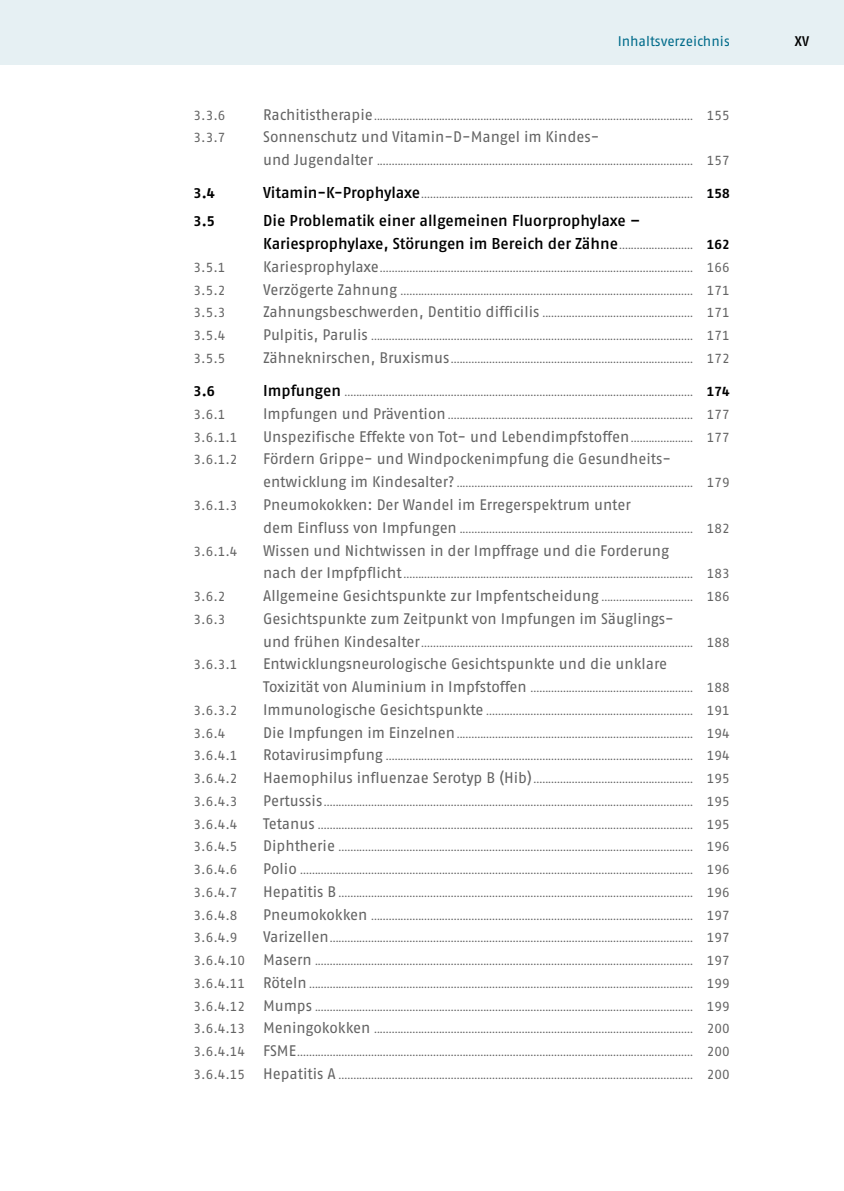
<style>
.page{position:relative;width:844px;height:1191px;background:#fff}
.page>*{position:absolute;margin:0;border:0;box-sizing:border-box;transform-origin:0 0}
.t1{font:600 15.75px/22.8px "Fago Pro";letter-spacing:-.005em;color:#000}
.t2{font:15.4px "Fago Pro";letter-spacing:-.005em;color:#636363}
.t3{font:14px "Fago Pro";color:#006b8a}
.t4{font:700 14px "Fago Pro";color:#000}
.t5{font:600 14px "Fago Pro";color:#000}
.t6{font:13.12px "Fago Pro";color:#636363}
.t7{font:10.5px "Fago Pro";color:#636363}
.s1{font-size:15.4px}
.s2{font-size:13.12px}
.s3{font-weight:600;font-size:15.75px;color:#000}
.s4{font-weight:700;font-size:13.12px;color:#000}
.s5{font-weight:400;font-size:10.5px;color:#636363}
.s6{font-weight:700;font-size:13.12px}
.s7{font-size:10.5px}
</style>
<div class="page">
<div style="left:0;top:0;width:729px;height:64px;background:#e6f0f3"></div>
<div style="left:729px;top:0;width:114px;height:64px;background:#e6f0f3"></div>
<h3 class="t3" style="left:617px;top:32px;width:113px">Inhaltsverzeichnis</h3>
<h3 class="t5" style="left:794px;top:32px;width:16px">XV</h3>
<p class="t6" style="left:193px;top:107px;width:33px">3.3.6</p>
<p class="t7" style="left:263px;top:110px;width:468px"><span class="s1">Rachitistherapie</span>............................................................................................................ <span class="s2">155</span></p>
<p class="t6" style="left:193px;top:130px;width:33px">3.3.7</p>
<p class="t2" style="left:263px;top:128px;width:337px">Sonnenschutz und Vitamin-D-Mangel im Kindes-</p>
<p class="t7" style="left:263px;top:155px;width:468px"><span class="s1">und Jugendalter</span> ........................................................................................................... <span class="s2">157</span></p>
<p class="t4" style="left:193px;top:185px;width:23px">3.4</p>
<p class="t7" style="left:263px;top:188px;width:468px"><span class="s3">Vitamin-K-Prophylaxe</span>............................................................................................ <span class="s4">158</span></p>
<p class="t4" style="left:193px;top:213px;width:23px">3.5</p>
<p class="t1" style="left:263px;top:209px;width:468px">Die Problematik einer allgemeinen Fluorprophylaxe –<br>Kariesprophylaxe, Störungen im Bereich der Zähne<span class="s5">.........................</span> <span class="s6">162</span></p>
<p class="t6" style="left:193px;top:259px;width:33px">3.5.1</p>
<p class="t7" style="left:263px;top:262px;width:468px"><span class="s1">Kariesprophylaxe</span>.......................................................................................................... <span class="s2">166</span></p>
<p class="t6" style="left:193px;top:282px;width:33px">3.5.2</p>
<p class="t7" style="left:263px;top:285px;width:468px"><span class="s1">Verzögerte Zahnung</span> ................................................................................................... <span class="s2">171</span></p>
<p class="t6" style="left:193px;top:305px;width:33px">3.5.3</p>
<p class="t7" style="left:263px;top:307px;width:468px"><span class="s1">Zahnungsbeschwerden, Dentitio difficilis</span> ................................................... <span class="s2">171</span></p>
<p class="t6" style="left:193px;top:328px;width:33px">3.5.4</p>
<p class="t7" style="left:263px;top:330px;width:468px"><span class="s1">Pulpitis, Parulis</span> ............................................................................................................. <span class="s2">171</span></p>
<p class="t6" style="left:193px;top:350px;width:33px">3.5.5</p>
<p class="t7" style="left:263px;top:353px;width:468px"><span class="s1">Zähneknirschen, Bruxismus</span> .................................................................................. <span class="s2">172</span></p>
<p class="t4" style="left:193px;top:383px;width:23px">3.6</p>
<p class="t7" style="left:263px;top:386px;width:468px"><span class="s3">Impfungen</span> ...................................................................................................................... <span class="s4">174</span></p>
<p class="t6" style="left:193px;top:406px;width:33px">3.6.1</p>
<p class="t7" style="left:263px;top:409px;width:468px"><span class="s1">Impfungen und Prävention</span> ................................................................................... <span class="s2">177</span></p>
<p class="t6" style="left:193px;top:429px;width:45px">3.6.1.1</p>
<p class="t2" style="left:263px;top:427px;width:468px">Unspezifische Effekte von Tot- und Lebendimpfstoffen<span class="s7">.....................</span> <span class="s2">177</span></p>
<p class="t6" style="left:193px;top:452px;width:45px">3.6.1.2</p>
<p class="t2" style="left:263px;top:450px;width:406px">Fördern Grippe- und Windpockenimpfung die Gesundheits-</p>
<p class="t7" style="left:263px;top:477px;width:468px"><span class="s1">entwicklung im Kindesalter?</span> ................................................................................ <span class="s2">179</span></p>
<p class="t6" style="left:193px;top:497px;width:45px">3.6.1.3</p>
<p class="t2" style="left:263px;top:495px;width:369px">Pneumokokken: Der Wandel im Erregerspektrum unter</p>
<p class="t7" style="left:263px;top:523px;width:468px"><span class="s1">dem Einfluss von Impfungen</span> ............................................................................... <span class="s2">182</span></p>
<p class="t6" style="left:193px;top:543px;width:45px">3.6.1.4</p>
<p class="t2" style="left:263px;top:541px;width:407px">Wissen und Nichtwissen in der Impffrage und die Forderung</p>
<p class="t7" style="left:263px;top:568px;width:468px"><span class="s1">nach der Impfpflicht</span> .................................................................................................. <span class="s2">183</span></p>
<p class="t6" style="left:193px;top:588px;width:33px">3.6.2</p>
<p class="t2" style="left:263px;top:586px;width:468px">Allgemeine Gesichtspunkte zur Impfentscheidung <span class="s7">...............................</span> <span class="s2">186</span></p>
<p class="t6" style="left:193px;top:611px;width:33px">3.6.3</p>
<p class="t2" style="left:263px;top:609px;width:412px">Gesichtspunkte zum Zeitpunkt von Impfungen im Säuglings-</p>
<p class="t7" style="left:263px;top:636px;width:468px"><span class="s1">und frühen Kindesalter</span>............................................................................................ <span class="s2">188</span></p>
<p class="t6" style="left:193px;top:657px;width:45px">3.6.3.1</p>
<p class="t2" style="left:263px;top:654px;width:405px">Entwicklungsneurologische Gesichtspunkte und die unklare</p>
<p class="t7" style="left:263px;top:682px;width:468px"><span class="s1">Toxizität von Aluminium in Impfstoffen</span> ....................................................... <span class="s2">188</span></p>
<p class="t6" style="left:193px;top:702px;width:45px">3.6.3.2</p>
<p class="t7" style="left:263px;top:705px;width:468px"><span class="s1">Immunologische Gesichtspunkte</span> ...................................................................... <span class="s2">191</span></p>
<p class="t6" style="left:193px;top:725px;width:33px">3.6.4</p>
<p class="t7" style="left:263px;top:727px;width:468px"><span class="s1">Die Impfungen im Einzelnen</span> ................................................................................ <span class="s2">194</span></p>
<p class="t6" style="left:193px;top:748px;width:45px">3.6.4.1</p>
<p class="t7" style="left:263px;top:750px;width:468px"><span class="s1">Rotavirusimpfung</span> ........................................................................................................ <span class="s2">194</span></p>
<p class="t6" style="left:193px;top:770px;width:45px">3.6.4.2</p>
<p class="t7" style="left:263px;top:773px;width:468px"><span class="s1">Haemophilus influenzae Serotyp B (Hib)</span> ...................................................... <span class="s2">195</span></p>
<p class="t6" style="left:193px;top:793px;width:45px">3.6.4.3</p>
<p class="t7" style="left:263px;top:796px;width:468px"><span class="s1">Pertussis</span> ............................................................................................................................. <span class="s2">195</span></p>
<p class="t6" style="left:193px;top:816px;width:45px">3.6.4.4</p>
<p class="t7" style="left:263px;top:818px;width:468px"><span class="s1">Tetanus</span> ............................................................................................................................... <span class="s2">195</span></p>
<p class="t6" style="left:193px;top:839px;width:45px">3.6.4.5</p>
<p class="t7" style="left:263px;top:841px;width:468px"><span class="s1">Diphtherie</span> ........................................................................................................................ <span class="s2">196</span></p>
<p class="t6" style="left:193px;top:861px;width:45px">3.6.4.6</p>
<p class="t7" style="left:263px;top:864px;width:468px"><span class="s1">Polio</span> ..................................................................................................................................... <span class="s2">196</span></p>
<p class="t6" style="left:193px;top:884px;width:45px">3.6.4.7</p>
<p class="t7" style="left:263px;top:887px;width:468px"><span class="s1">Hepatitis B</span> ........................................................................................................................ <span class="s2">196</span></p>
<p class="t6" style="left:193px;top:907px;width:45px">3.6.4.8</p>
<p class="t7" style="left:263px;top:909px;width:468px"><span class="s1">Pneumokokken</span> ............................................................................................................. <span class="s2">197</span></p>
<p class="t6" style="left:193px;top:930px;width:45px">3.6.4.9</p>
<p class="t7" style="left:263px;top:932px;width:468px"><span class="s1">Varizellen</span>........................................................................................................................... <span class="s2">197</span></p>
<p class="t7" style="left:193px;top:955px;width:537px"><span class="s2">3.6.4.10</span> <span class="s1">Masern</span> ................................................................................................................................ <span class="s2">197</span></p>
<p class="t7" style="left:193px;top:978px;width:537px"><span class="s2">3.6.4.11</span> <span class="s1">Röteln</span> .................................................................................................................................. <span class="s2">199</span></p>
<p class="t7" style="left:193px;top:1000px;width:537px"><span class="s2">3.6.4.12</span> <span class="s1">Mumps</span> ................................................................................................................................ <span class="s2">199</span></p>
<p class="t7" style="left:193px;top:1023px;width:537px"><span class="s2">3.6.4.13</span> <span class="s1">Meningokokken</span> ............................................................................................................ <span class="s2">200</span></p>
<p class="t7" style="left:193px;top:1046px;width:537px"><span class="s2">3.6.4.14</span> <span class="s1">FSME</span>...................................................................................................................................... <span class="s2">200</span></p>
<p class="t7" style="left:193px;top:1069px;width:537px"><span class="s2">3.6.4.15</span> <span class="s1">Hepatitis A</span> ........................................................................................................................ <span class="s2">200</span></p>
</div>
